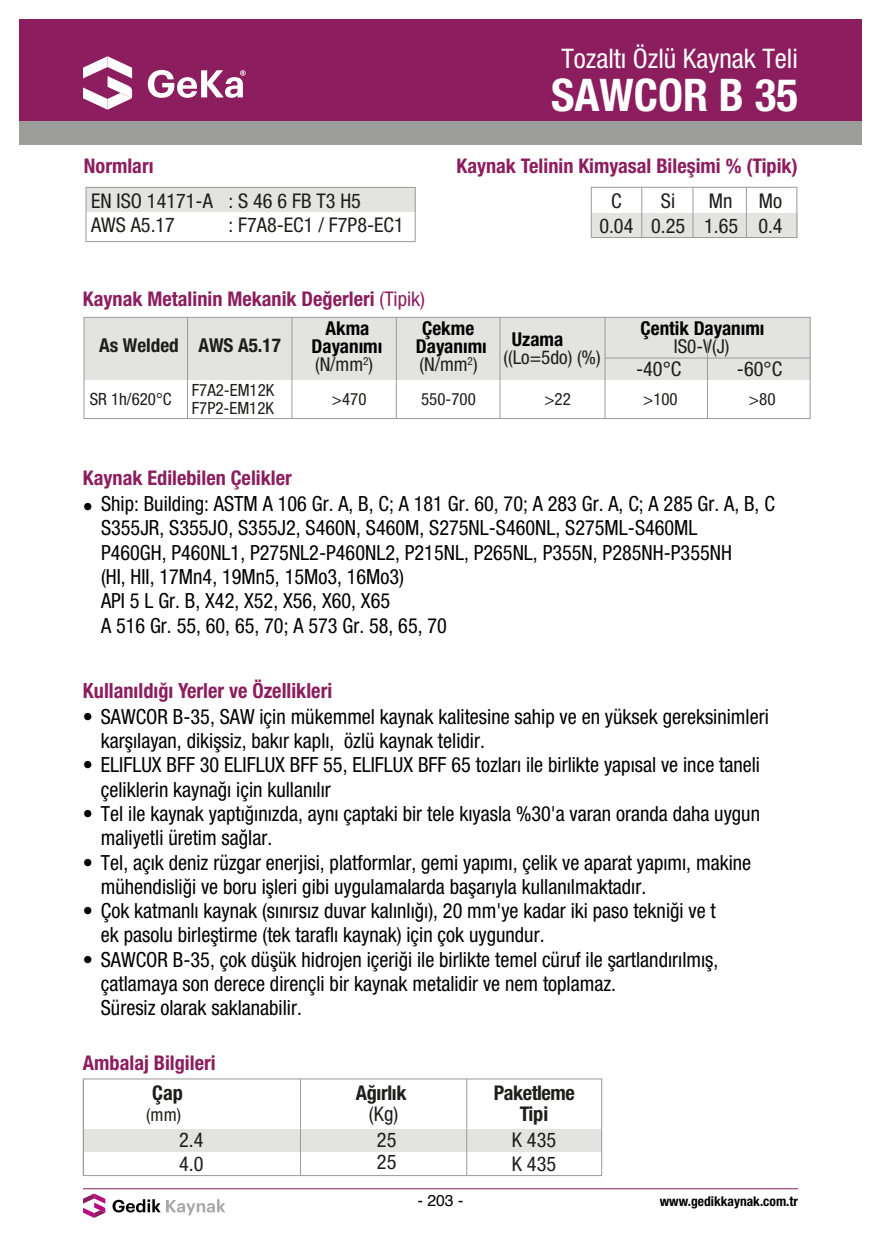
<style>
.page{position:relative;width:881px;height:1251px;background:#fff}
.page>*{position:absolute;margin:0;border:0;box-sizing:border-box;transform-origin:0 0}
.t1{font:700 condensed 45px "Helvetica Neue LT Std";color:#fff}
.t2{font:condensed 27px "Helvetica Neue LT Std";color:#fff}
.t3{font:condensed 20.93px/24.3px "Helvetica Neue LT Std";color:#000}
.t4{font:700 condensed 20.93px "Helvetica Neue LT Std";color:#8c1d5e}
.t5{font:700 condensed 20.25px "Helvetica Neue LT Std";color:#8c1d5e}
.t6{font:condensed 20.25px/24.3px "Helvetica Neue LT Std";color:#1d1d1b}
.t7{font:700 condensed 20.25px/20.2px "Helvetica Neue LT Std";letter-spacing:-.02em;color:#1d1d1b;text-align:center}
.t8{font:700 condensed 19.12px/18px "Helvetica Neue LT Std";color:#000;text-align:center}
.t9{font:condensed 19.12px "Helvetica Neue LT Std";color:#1d1d1b}
.t10{font:700 condensed 19.12px "Helvetica Neue LT Std";color:#1d1d1b}
.t11{font:condensed 18px "Helvetica Neue LT Std";color:#1d1d1b}
.t12{font:condensed 16.88px/18px "Helvetica Neue LT Std";color:#1d1d1b}
.t13{font:15.75px "Helvetica";color:#000}
.t14{font:700 condensed 13.5px "Helvetica Neue LT Std";color:#000}
.s1{font-weight:400}
.s2{font-weight:400;color:#1d1d1b}
</style>
<div class="page">
<hr style="left:83px;top:1188px;width:714px;height:1px;background:#8c1d5e">
<svg style="left:112px;top:1199px;width:113px;height:15px"></svg>
<svg style="left:83px;top:1193px;width:22px;height:24px"></svg>
<div style="left:19px;top:19px;width:842px;height:102px;background:#8c1d5e"></div>
<div style="left:19px;top:121px;width:842px;height:23px;background:#9d9d9c"></div>
<svg style="left:83px;top:56px;width:49px;height:54px"></svg>
<svg style="left:148px;top:70px;width:97px;height:28px"></svg>
<div style="left:86px;top:187px;width:329px;height:25px;background:#e3e3e2"></div>
<div style="left:86px;top:187px;width:329px;height:55px;border:1px solid #9c9b9b"></div>
<div style="left:591px;top:213px;width:205px;height:25px;background:#e3e3e2"></div>
<div style="left:590px;top:187px;width:206px;height:51px;border:1px solid #9c9b9b"></div>
<hr style="left:641px;top:187px;width:1px;height:51px;background:#9c9b9b">
<hr style="left:692px;top:187px;width:1px;height:51px;background:#9c9b9b">
<hr style="left:745px;top:187px;width:1px;height:51px;background:#9c9b9b">
<div style="left:83px;top:1129px;width:518px;height:22px;background:#e3e3e2"></div>
<hr style="left:300px;top:1078px;width:1px;height:97px;background:#9c9b9b">
<hr style="left:466px;top:1078px;width:1px;height:97px;background:#9c9b9b">
<div style="left:83px;top:1078px;width:518px;height:97px;border:1px solid #9c9b9b"></div>
<div style="left:84px;top:317px;width:726px;height:63px;background:#e3e3e2"></div>
<div style="left:84px;top:317px;width:726px;height:101px;border:1px solid #9c9b9b"></div>
<hr style="left:187px;top:317px;width:1px;height:101px;background:#9c9b9b">
<hr style="left:291px;top:317px;width:1px;height:101px;background:#9c9b9b">
<hr style="left:396px;top:317px;width:1px;height:101px;background:#9c9b9b">
<hr style="left:499px;top:317px;width:1px;height:101px;background:#9c9b9b">
<hr style="left:604px;top:317px;width:1px;height:101px;background:#9c9b9b">
<hr style="left:706px;top:341px;width:1px;height:77px;background:#9c9b9b">
<hr style="left:605px;top:357px;width:204px;height:1px;background:#9c9b9b">
<p class="t2" style="left:561px;top:43px;width:238px">Tozaltı Özlü Kaynak Teli</p>
<h1 class="t1" style="left:551px;top:68px;width:248px">SAWCOR B 35</h1>
<p class="t5" style="left:84px;top:154px;width:71px">Normları</p>
<p class="t5" style="left:456px;top:154px;width:342px">Kaynak Telinin Kimyasal Bileşimi % (Tipik)</p>
<p class="t6" style="left:91px;top:188px;width:271px">EN ISO 14171-A : S 46 6 FB T3 H5<br>AWS A5.17</p>
<p class="t6" style="left:599px;top:189px;width:36px;text-align:center">C<br>0.04</p>
<p class="t6" style="left:650px;top:189px;width:36px;text-align:center">Si<br>0.25</p>
<p class="t6" style="left:703px;top:189px;width:36px">Mn<br>1.65</p>
<p class="t6" style="left:758px;top:189px;width:26px">Mo<br>0.4</p>
<p class="t6" style="left:228px;top:212px;width:177px">: F7A8-EC1 / F7P8-EC1</p>
<p class="t5" style="left:83px;top:287px;width:343px">Kaynak Metalinin Mekanik Değerleri <span class="s1">(Tipik)</span></p>
<p class="t8" style="left:311px;top:319px;width:72px">Akma<br>Dayanımı <span class="s2">(N/mm</span><sup>2</sup><span class="s2">)</span></p>
<p class="t8" style="left:416px;top:319px;width:72px">Çekme<br>Dayanımı <span class="s2">(N/mm</span><sup>2</sup><span class="s2">)</span></p>
<p class="t8" style="left:511px;top:330px;width:53px">Uzama</p>
<p class="t8" style="left:640px;top:319px;width:125px">Çentik Dayanımı</p>
<p class="t9" style="left:673px;top:335px;width:57px">IS0-V(J)</p>
<p class="t6" style="left:636px;top:356px;width:47px">-40°C</p>
<p class="t10" style="left:99px;top:333px;width:183px">As Welded AWS A5.17</p>
<p class="t9" style="left:503px;top:346px;width:99px">((Lo=5do) (%)</p>
<p class="t6" style="left:736px;top:356px;width:47px">-60°C</p>
<p class="t12" style="left:748px;top:389px;width:28px">&gt;80</p>
<p class="t12" style="left:90px;top:389px;width:83px">SR 1h/620°C</p>
<p class="t12" style="left:192px;top:380px;width:84px">F7A2-EM12K<br>F7P2-EM12K</p>
<p class="t12" style="left:332px;top:389px;width:36px">&gt;470</p>
<p class="t12" style="left:421px;top:389px;width:56px">550-700</p>
<p class="t12" style="left:544px;top:389px;width:28px">&gt;22</p>
<p class="t12" style="left:643px;top:389px;width:36px">&gt;100</p>
<p class="t5" style="left:83px;top:465px;width:210px">Kaynak Edilebilen Çelikler</p>
<p class="t3" style="left:101px;top:491px;width:675px;text-indent:-18px">• Ship: Building: ASTM A 106 Gr. A, B, C; A 181 Gr. 60, 70; A 283 Gr. A, C; A 285 Gr. A, B, C S355JR, S355JO, S355J2, S460N, S460M, S275NL-S460NL, S275ML-S460ML<br>P460GH, P460NL1, P275NL2-P460NL2, P215NL, P265NL, P355N, P285NH-P355NH<br>(HI, HII, 17Mn4, 19Mn5, 15Mo3, 16Mo3)<br>API 5 L Gr. B, X42, X52, X56, X60, X65<br>A 516 Gr. 55, 60, 65, 70; A 573 Gr. 58, 65, 70</p>
<p class="t4" style="left:83px;top:678px;width:251px">Kullanıldığı Yerler ve Özellikleri</p>
<p class="t3" style="left:101px;top:703px;width:669px;text-indent:-18px">• SAWCOR B-35, SAW için mükemmel kaynak kalitesine sahip ve en yüksek gereksinimleri karşılayan, dikişsiz, bakır kaplı, özlü kaynak telidir.</p>
<p class="t3" style="left:101px;top:752px;width:660px;text-indent:-18px">• ELIFLUX BFF 30 ELIFLUX BFF 55, ELIFLUX BFF 65 tozları ile birlikte yapısal ve ince taneli çeliklerin kaynağı için kullanılır</p>
<p class="t3" style="left:101px;top:800px;width:660px;text-indent:-18px">• Tel ile kaynak yaptığınızda, aynı çaptaki bir tele kıyasla %30'a varan oranda daha uygun maliyetli üretim sağlar.</p>
<p class="t3" style="left:101px;top:849px;width:651px;text-indent:-18px">• Tel, açık deniz rüzgar enerjisi, platformlar, gemi yapımı, çelik ve aparat yapımı, makine mühendisliği ve boru işleri gibi uygulamalarda başarıyla kullanılmaktadır.</p>
<p class="t3" style="left:101px;top:898px;width:616px;text-indent:-18px">• Çok katmanlı kaynak (sınırsız duvar kalınlığı), 20 mm'ye kadar iki paso tekniği ve t ek pasolu birleştirme (tek taraflı kaynak) için çok uygundur.</p>
<p class="t3" style="left:101px;top:946px;width:618px;text-indent:-18px">• SAWCOR B-35, çok düşük hidrojen içeriği ile birlikte temel cüruf ile şartlandırılmış, çatlamaya son derece dirençli bir kaynak metalidir ve nem toplamaz.<br>Süresiz olarak saklanabilir.</p>
<p class="t5" style="left:83px;top:1050px;width:134px">Ambalaj Bilgileri</p>
<p class="t7" style="left:152px;top:1082px;width:32px">Çap</p>
<p class="t11" style="left:146px;top:1103px;width:36px">(mm)</p>
<p class="t7" style="left:356px;top:1082px;width:52px">Ağırlık</p>
<p class="t6" style="left:369px;top:1100px;width:31px">(Kg)</p>
<p class="t7" style="left:493px;top:1082px;width:82px">Paketleme<br>Tipi</p>
<p class="t6" style="left:179px;top:1126px;width:26px">2.4<br>4.0</p>
<p class="t6" style="left:377px;top:1126px;width:21px">25</p>
<p class="t6" style="left:511px;top:1126px;width:46px">K 435</p>
<p class="t6" style="left:377px;top:1149px;width:21px">25</p>
<p class="t6" style="left:511px;top:1151px;width:46px">K 435</p>
<p class="t13" style="left:417px;top:1188px;width:47px">- 203 -</p>
<p class="t14" style="left:659px;top:1192px;width:140px">www.gedikkaynak.com.tr</p>
</div>
